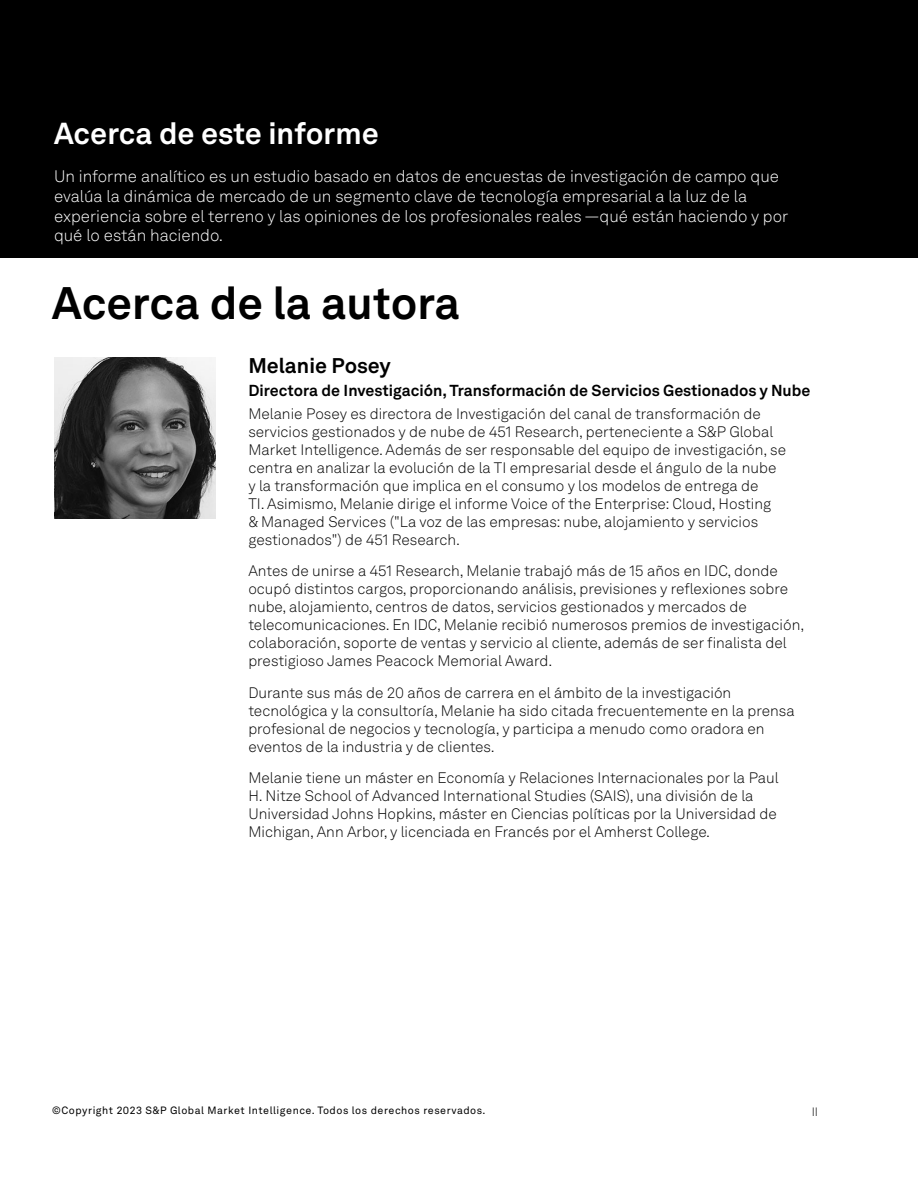
<style>
.page{position:relative;width:918px;height:1188px;background:#fff}
.page>*{position:absolute;margin:0;border:0;box-sizing:border-box;transform-origin:0 0}
.Heading_1_-_No_TOC_B{font:700 45px "Akkurat LL";color:#000}
.About_This_Paper{font:700 30px "Akkurat LL";color:#fff}
.About_Author_-_Autho{font:700 21px "Akkurat LL";color:#000}
.Normal_White{font:300 16.5px/19.8px "Akkurat LL";color:#fff}
.About_Author_-_Title{font:700 15.75px "Akkurat LL";color:#000}
.t1{font:300 15px/18px "Akkurat LL";color:#000}
.t2{font:300 12px "Akkurat LL";color:#000}
.t3{font:10.5px "Akkurat LL";letter-spacing:.05em;color:#000}
</style>
<div class="page">
<div style="left:0;top:0;width:918px;height:257px;background:#000"></div>
<img style="left:54px;top:357px;width:162px;height:162px">
<p class="About_This_Paper" style="left:54px;top:111px;width:326px">Acerca de este informe</p>
<p class="Normal_White" style="left:54px;top:166px;width:736px">Un informe analítico es un estudio basado en datos de encuestas de investigación de campo que evalúa la dinámica de mercado de un segmento clave de tecnología empresarial a la luz de la experiencia sobre el terreno y las opiniones de los profesionales reales —qué están haciendo y por qué lo están haciendo.</p>
<p class="Heading_1_-_No_TOC_B" style="left:52px;top:269px;width:410px">Acerca de la autora</p>
<p class="About_Author_-_Autho" style="left:248px;top:349px;width:144px">Melanie Posey</p>
<p class="About_Author_-_Title" style="left:248px;top:379px;width:563px">Directora de Investigación, Transformación de Servicios Gestionados y Nube</p>
<p class="t1" style="left:248px;top:404px;width:539px">Melanie Posey es directora de Investigación del canal de transformación de servicios gestionados y de nube de 451 Research, perteneciente a S&amp;P Global Market Intelligence. Además de ser responsable del equipo de investigación, se centra en analizar la evolución de la TI empresarial desde el ángulo de la nube y la transformación que implica en el consumo y los modelos de entrega de<br>TI. Asimismo, Melanie dirige el informe Voice of the Enterprise: Cloud, Hosting<br>&amp; Managed Services ("La voz de las empresas: nube, alojamiento y servicios gestionados") de 451 Research.</p>
<p class="t1" style="left:248px;top:562px;width:557px">Antes de unirse a 451 Research, Melanie trabajó más de 15 años en IDC, donde ocupó distintos cargos, proporcionando análisis, previsiones y reflexiones sobre nube, alojamiento, centros de datos, servicios gestionados y mercados de telecomunicaciones. En IDC, Melanie recibió numerosos premios de investigación, colaboración, soporte de ventas y servicio al cliente, además de ser finalista del prestigioso James Peacock Memorial Award.</p>
<p class="t1" style="left:248px;top:683px;width:548px">Durante sus más de 20 años de carrera en el ámbito de la investigación tecnológica y la consultoría, Melanie ha sido citada frecuentemente en la prensa profesional de negocios y tecnología, y participa a menudo como oradora en eventos de la industria y de clientes.</p>
<p class="t1" style="left:248px;top:769px;width:532px">Melanie tiene un máster en Economía y Relaciones Internacionales por la Paul H. Nitze School of Advanced International Studies (SAIS), una división de la Universidad Johns Hopkins, máster en Ciencias políticas por la Universidad de Michigan, Ann Arbor, y licenciada en Francés por el Amherst College.</p>
<p class="t3" style="left:52px;top:1103px;width:435px">©Copyright 2023 S&amp;P Global Market Intelligence. Todos los derechos reservados.</p>
<p class="t2" style="left:812px;top:1103px;width:8px">II</p>
</div>
